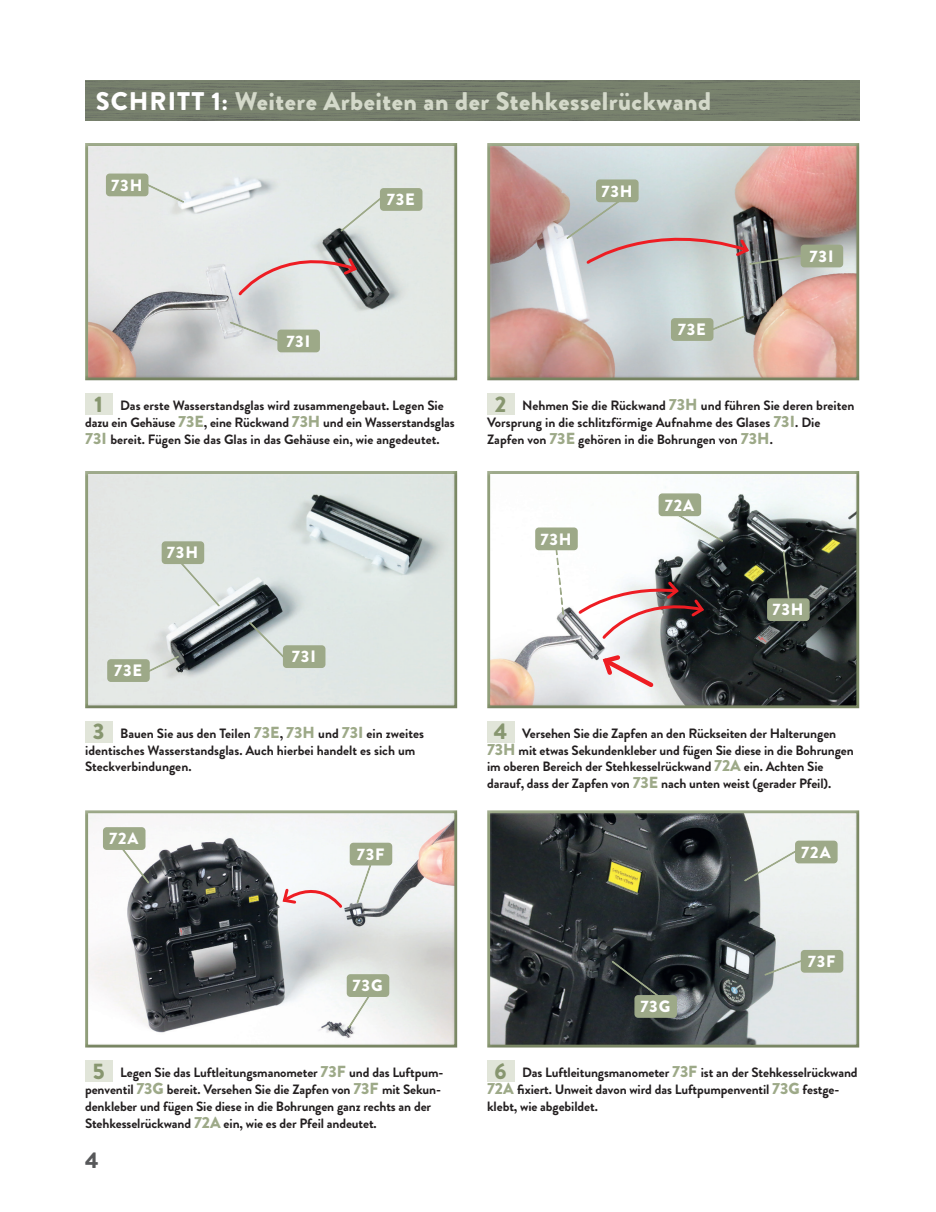
<style>
.page{position:relative;width:936px;height:1212px;background:#fff}
.page>*{position:absolute;margin:0;border:0;box-sizing:border-box;transform-origin:0 0}
.t1{font:900 25.5px "Brandon Grotesque";letter-spacing:.02em;color:#d4d9ca}
.t2{font:900 22.5px "Brandon Grotesque";color:#57585a}
.t3{font:900 16.5px "Brandon Grotesque";letter-spacing:.055em;color:#fff}
.t4{font:700 13.5px/17px "Brandon Grotesque";letter-spacing:-.01em;color:#231f20}
.s1{color:#fff}
.s2{font-weight:900;font-size:22.5px;color:#87966f}
.s3{font-weight:900;font-size:16.05px;color:#9da988}
</style>
<div class="page">
<img style="left:85px;top:81px;width:774px;height:39px">
<div style="left:487px;top:1060px;width:27px;height:21px;background:#e1e5d9"></div>
<div style="left:85px;top:1060px;width:27px;height:21px;background:#e1e5d9"></div>
<div style="left:487px;top:721px;width:27px;height:21px;background:#e1e5d9"></div>
<div style="left:85px;top:721px;width:27px;height:21px;background:#e1e5d9"></div>
<div style="left:487px;top:393px;width:27px;height:21px;background:#e1e5d9"></div>
<div style="left:85px;top:393px;width:27px;height:21px;background:#e1e5d9"></div>
<div style="left:486px;top:143px;width:375px;height:239px;background:#231f20;opacity:.15"></div>
<div style="left:85px;top:470px;width:375px;height:240px;background:#231f20;opacity:.15"></div>
<div style="left:486px;top:470px;width:375px;height:240px;background:#231f20;opacity:.15"></div>
<div style="left:85px;top:810px;width:375px;height:239px;background:#231f20;opacity:.15"></div>
<div style="left:486px;top:810px;width:375px;height:239px;background:#231f20;opacity:.15"></div>
<div style="left:85px;top:143px;width:374px;height:239px;background:#231f20;opacity:.15"></div>
<div style="left:801px;top:245px;width:41px;height:22px;background:#9da988;border-radius:3px"></div>
<div style="left:800px;top:245px;width:43px;height:22px;border:2px solid #9da988;border-radius:3px"></div>
<svg style="left:247px;top:620px;width:48px;height:48px;background:#c6cecd"></svg>
<div style="left:284px;top:646px;width:41px;height:21px;background:#9da988;border-radius:3px"></div>
<div style="left:283px;top:645px;width:42px;height:23px;border:2px solid #9da988;border-radius:3px"></div>
<svg style="left:741px;top:846px;width:62px;height:37px"></svg>
<div style="left:795px;top:841px;width:41px;height:22px;background:#9da988;border-radius:3px"></div>
<div style="left:795px;top:841px;width:42px;height:22px;border:2px solid #9da988;border-radius:3px"></div>
<svg style="left:127px;top:654px;width:54px;height:30px"></svg>
<div style="left:108px;top:660px;width:41px;height:21px;background:#9da988;border-radius:3px"></div>
<div style="left:107px;top:659px;width:43px;height:23px;border:2px solid #9da988;border-radius:3px"></div>
<svg style="left:173px;top:553px;width:49px;height:56px;background:#e0e6e3"></svg>
<div style="left:162px;top:542px;width:41px;height:21px;background:#9da988;border-radius:3px"></div>
<div style="left:162px;top:541px;width:42px;height:23px;border:2px solid #9da988;border-radius:3px"></div>
<svg style="left:345px;top:986px;width:31px;height:44px"></svg>
<div style="left:347px;top:975px;width:41px;height:21px;background:#9da988;border-radius:3px"></div>
<div style="left:347px;top:974px;width:42px;height:23px;border:2px solid #9da988;border-radius:3px"></div>
<svg style="left:110px;top:835px;width:41px;height:50px"></svg>
<div style="left:104px;top:828px;width:41px;height:21px;background:#9da988;border-radius:3px"></div>
<div style="left:103px;top:827px;width:42px;height:23px;border:2px solid #9da988;border-radius:3px"></div>
<svg style="left:354px;top:865px;width:20px;height:42px"></svg>
<div style="left:350px;top:843px;width:41px;height:22px;background:#9da988;border-radius:3px"></div>
<div style="left:350px;top:843px;width:42px;height:22px;border:2px solid #9da988;border-radius:3px"></div>
<svg style="left:610px;top:958px;width:58px;height:46px;background:#1e2427"></svg>
<div style="left:635px;top:996px;width:41px;height:21px;background:#9da988;border-radius:3px"></div>
<div style="left:634px;top:995px;width:43px;height:23px;border:2px solid #9da988;border-radius:3px"></div>
<svg style="left:577px;top:579px;width:129px;height:61px"></svg>
<svg style="left:280px;top:877px;width:63px;height:32px"></svg>
<svg style="left:761px;top:957px;width:46px;height:22px"></svg>
<div style="left:801px;top:951px;width:41px;height:21px;background:#9da988;border-radius:3px"></div>
<div style="left:800px;top:950px;width:43px;height:23px;border:2px solid #9da988;border-radius:3px"></div>
<svg style="left:237px;top:243px;width:122px;height:54px;background:#ccc3c3"></svg>
<svg style="left:337px;top:196px;width:46px;height:39px;background:#d9dfdb"></svg>
<div style="left:380px;top:189px;width:41px;height:21px;background:#9da988;border-radius:3px"></div>
<div style="left:380px;top:188px;width:42px;height:23px;border:2px solid #9da988;border-radius:3px"></div>
<svg style="left:229px;top:320px;width:71px;height:31px;background:#d4d8d7"></svg>
<div style="left:278px;top:330px;width:41px;height:22px;background:#9da988;border-radius:3px"></div>
<div style="left:277px;top:330px;width:43px;height:22px;border:2px solid #9da988;border-radius:3px"></div>
<svg style="left:669px;top:508px;width:57px;height:36px"></svg>
<div style="left:659px;top:494px;width:41px;height:21px;background:#9da988;border-radius:3px"></div>
<div style="left:658px;top:493px;width:43px;height:23px;border:2px solid #9da988;border-radius:3px"></div>
<svg style="left:554px;top:550px;width:12px;height:67px"></svg>
<div style="left:536px;top:528px;width:41px;height:21px;background:#9da988;border-radius:3px"></div>
<div style="left:535px;top:527px;width:42px;height:23px;border:2px solid #9da988;border-radius:3px"></div>
<svg style="left:133px;top:177px;width:52px;height:28px"></svg>
<div style="left:107px;top:174px;width:41px;height:22px;background:#9da988;border-radius:3px"></div>
<div style="left:106px;top:174px;width:42px;height:22px;border:2px solid #9da988;border-radius:3px"></div>
<svg style="left:563px;top:197px;width:263px;height:70px;background:#b2aaa8"></svg>
<div style="left:596px;top:180px;width:41px;height:21px;background:#9da988;border-radius:3px"></div>
<div style="left:596px;top:179px;width:42px;height:23px;border:2px solid #9da988;border-radius:3px"></div>
<svg style="left:693px;top:314px;width:53px;height:26px"></svg>
<div style="left:671px;top:319px;width:41px;height:21px;background:#9da988;border-radius:3px"></div>
<div style="left:671px;top:318px;width:42px;height:23px;border:2px solid #9da988;border-radius:3px"></div>
<svg style="left:781px;top:550px;width:12px;height:72px"></svg>
<div style="left:767px;top:599px;width:41px;height:21px;background:#9da988;border-radius:3px"></div>
<div style="left:767px;top:598px;width:42px;height:23px;border:2px solid #9da988;border-radius:3px"></div>
<svg style="left:599px;top:652px;width:58px;height:39px"></svg>
<h1 class="t1" style="left:96px;top:83px;width:617px"><span class="s1">SCHRITT 1:</span> Weitere Arbeiten an der Stehkesselrückwand</h1>
<p class="t3" style="left:111px;top:173px;width:33px">73H</p>
<p class="t3" style="left:286px;top:329px;width:25px">73I</p>
<p class="t3" style="left:387px;top:188px;width:30px">73E</p>
<p class="t4" style="left:85px;top:397px;width:371px;text-indent:9px"><span class="s2">1</span> Das erste Wasserstandsglas wird zusammengebaut. Legen Sie dazu ein Gehäuse <span class="s3">73E</span>, eine Rückwand <span class="s3">73H</span> und ein Wasserstandsglas<br><span class="s3">73I</span> bereit. Fügen Sie das Glas in das Gehäuse ein, wie angedeutet.</p>
<p class="t3" style="left:167px;top:541px;width:33px">73H</p>
<p class="t3" style="left:114px;top:659px;width:30px">73E</p>
<p class="t3" style="left:292px;top:645px;width:25px">73I</p>
<p class="t4" style="left:85px;top:725px;width:340px;text-indent:8px"><span class="s2">3</span> Bauen Sie aus den Teilen <span class="s3">73E</span>, <span class="s3">73H</span> und <span class="s3">73I</span> ein zweites identisches Wasserstandsglas. Auch hierbei handelt es sich um<br>Steckverbindungen.</p>
<p class="t3" style="left:109px;top:827px;width:31px">72A</p>
<p class="t3" style="left:357px;top:842px;width:29px">73F</p>
<p class="t3" style="left:601px;top:179px;width:33px">73H</p>
<p class="t3" style="left:677px;top:318px;width:30px">73E</p>
<p class="t3" style="left:809px;top:244px;width:25px">73I</p>
<p class="t4" style="left:487px;top:397px;width:369px;text-indent:8px"><span class="s2">2</span> Nehmen Sie die Rückwand <span class="s3">73H</span> und führen Sie deren breiten<br>Vorsprung in die schlitzförmige Aufnahme des Glases <span class="s3">73I</span>. Die<br>Zapfen von <span class="s3">73E</span> gehören in die Bohrungen von <span class="s3">73H</span>.</p>
<p class="t3" style="left:540px;top:527px;width:33px">73H</p>
<p class="t3" style="left:664px;top:493px;width:31px">72A</p>
<p class="t3" style="left:772px;top:598px;width:33px">73H</p>
<p class="t4" style="left:487px;top:725px;width:368px;text-indent:7px"><span class="s2">4</span> Versehen Sie die Zapfen an den Rückseiten der Halterungen <span class="s3">73H</span> mit etwas Sekundenkleber und fügen Sie diese in die Bohrungen im oberen Bereich der Stehkesselrückwand <span class="s3">72A</span> ein. Achten Sie darauf, dass der Zapfen von <span class="s3">73E</span> nach unten weist (gerader Pfeil).</p>
<p class="t3" style="left:801px;top:840px;width:31px">72A</p>
<p class="t3" style="left:352px;top:974px;width:32px">73G</p>
<p class="t4" style="left:85px;top:1064px;width:360px;text-indent:8px"><span class="s2">5</span> Legen Sie das Luftleitungsmanometer <span class="s3">73F</span> und das Luftpum&shy;penventil <span class="s3">73G</span> bereit. Versehen Sie die Zapfen von <span class="s3">73F</span> mit Sekun&shy;denkleber und fügen Sie diese in die Bohrungen ganz rechts an der Stehkesselrückwand <span class="s3">72A</span> ein, wie es der Pfeil andeutet.</p>
<h2 class="t2" style="left:85px;top:1144px;width:15px">4</h2>
<p class="t3" style="left:640px;top:995px;width:32px">73G</p>
<p class="t3" style="left:807px;top:950px;width:29px">73F</p>
<p class="t4" style="left:487px;top:1064px;width:372px;text-indent:7px"><span class="s2">6</span> Das Luftleitungsmanometer <span class="s3">73F</span> ist an der Stehkesselrückwand<br><span class="s3">72A</span> fixiert. Unweit davon wird das Luftpumpenventil <span class="s3">73G</span> festge&shy;klebt, wie abgebildet.</p>
</div>
